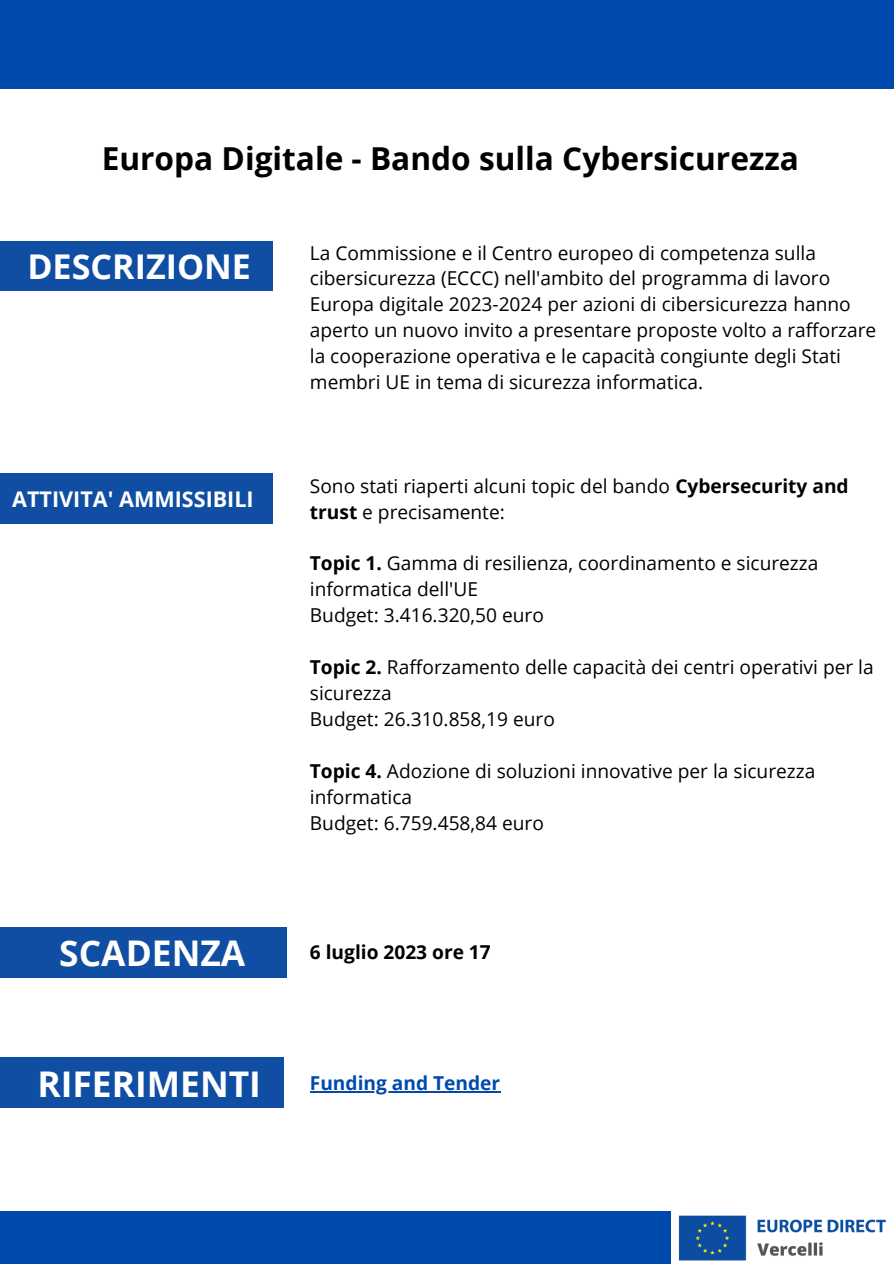
<style>
.page{position:relative;width:894px;height:1264px;background:#fff}
.page>*{position:absolute;margin:0;border:0;box-sizing:border-box;transform-origin:0 0}
.t1{font:700 35.4px "Open Sans";color:#fff}
.t2{font:700 34.05px "Open Sans";color:#fff}
.t3{font:700 31.65px "Open Sans";color:#000}
.t4{font:700 21.6px "Open Sans";color:#fff}
.t5{font:19.2px/26px "Open Sans";color:#000}
.t6{font:700 19.2px "Open Sans";color:#000}
.t7{font:700 19.2px "Open Sans";color:#004aad}
.s1{font-weight:700}
</style>
<div class="page">
<div style="left:0;top:241px;width:273px;height:50px;background:#0f4ea3"></div>
<div style="left:0;top:0;width:893px;height:89px;background:#004aad"></div>
<div style="left:0;top:1211px;width:893px;height:52px;background:#004aad"></div>
<img style="left:671px;top:1211px;width:222px;height:52px">
<div style="left:0;top:473px;width:272px;height:51px;background:#0f4ea3"></div>
<div style="left:0;top:927px;width:286px;height:50px;background:#0f4ea3"></div>
<div style="left:0;top:1057px;width:283px;height:51px;background:#0f4ea3"></div>
<hr style="left:310px;top:1091px;width:190px;height:1px;background:#004aad">
<p class="t3" style="left:102px;top:136px;width:698px">Europa Digitale - Bando sulla Cybersicurezza</p>
<p class="t2" style="left:27px;top:242px;width:225px">DESCRIZIONE</p>
<p class="t4" style="left:12px;top:484px;width:243px">ATTIVITA' AMMISSIBILI</p>
<p class="t1" style="left:59px;top:928px;width:187px">SCADENZA</p>
<p class="t5" style="left:310px;top:239px;width:567px">La Commissione e il Centro europeo di competenza sulla cibersicurezza (ECCC) nell'ambito del programma di lavoro Europa digitale 2023-2024 per azioni di cibersicurezza hanno aperto un nuovo invito a presentare proposte volto a rafforzare la cooperazione operativa e le capacità congiunte degli Stati membri UE in tema di sicurezza informatica.</p>
<p class="t5" style="left:310px;top:472px;width:540px">Sono stati riaperti alcuni topic del bando <span class="s1">Cybersecurity and trust</span> e precisamente:</p>
<p class="t5" style="left:310px;top:550px;width:510px"><span class="s1">Topic 1.</span> Gamma di resilienza, coordinamento e sicurezza informatica dell'UE</p>
<p class="t5" style="left:310px;top:602px;width:235px">Budget: 3.416.320,50 euro</p>
<p class="t5" style="left:310px;top:653px;width:565px"><span class="s1">Topic 2.</span> Rafforzamento delle capacità dei centri operativi per la sicurezza</p>
<p class="t5" style="left:310px;top:705px;width:246px">Budget: 26.310.858,19 euro</p>
<p class="t5" style="left:310px;top:757px;width:507px"><span class="s1">Topic 4.</span> Adozione di soluzioni innovative per la sicurezza informatica</p>
<p class="t5" style="left:310px;top:809px;width:235px">Budget: 6.759.458,84 euro</p>
<p class="t6" style="left:310px;top:938px;width:182px">6 luglio 2023 ore 17</p>
<p class="t1" style="left:37px;top:1058px;width:225px">RIFERIMENTI</p>
<p class="t7" style="left:310px;top:1069px;width:192px">Funding and Tender</p>
</div>
